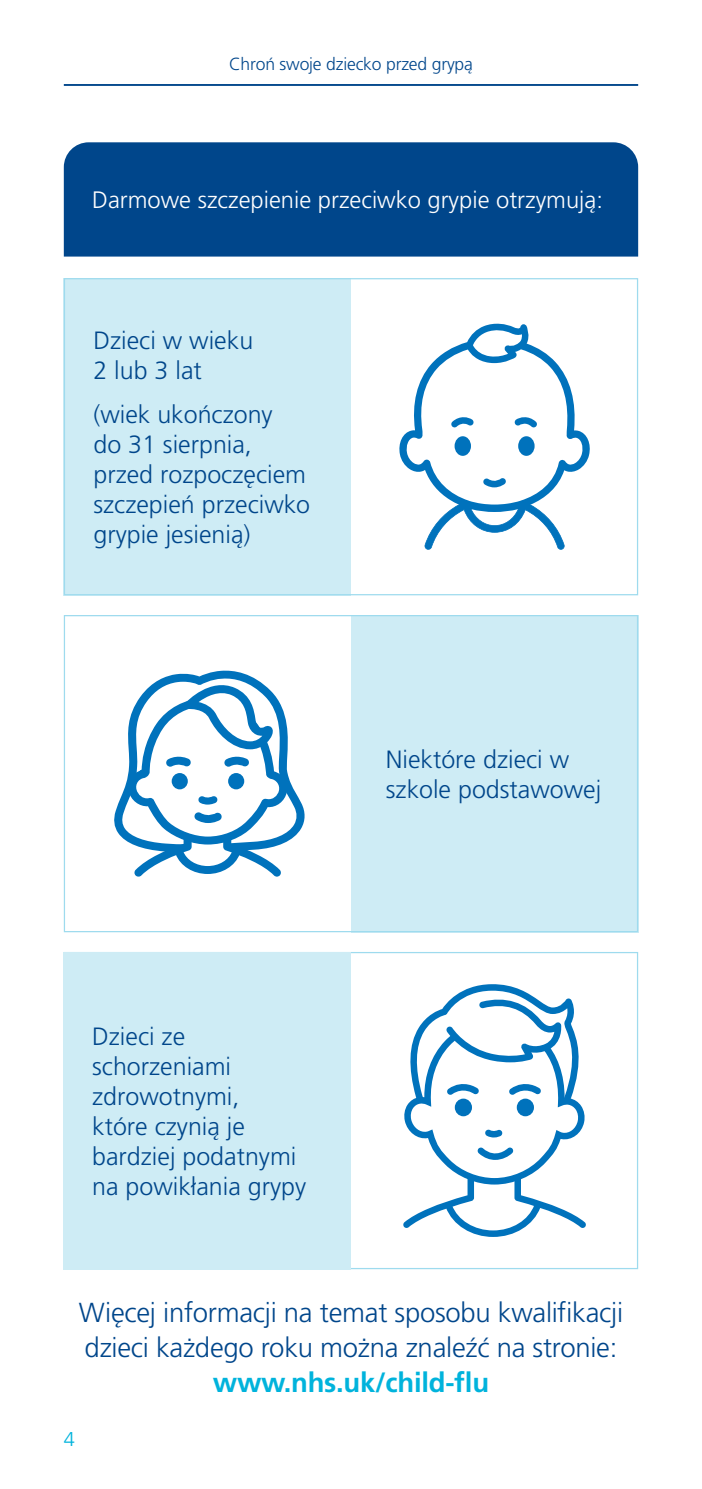
<style>
.page{position:relative;width:702px;height:1489px;background:#fff}
.page>*{position:absolute;margin:0;border:0;box-sizing:border-box;transform-origin:0 0}
.pull{font:300 27.5px/35px "Frutiger LT Pro";letter-spacing:-.01em;color:#00468b;text-align:center}
.LM_blue_box_text{font:300 25px/30px "Frutiger LT Pro";color:#00468b}
.t1{font:300 23.75px "Frutiger LT Pro";color:#fff}
.t2{font:300 20px "Frutiger LT Pro";color:#00b3dc}
.t3{font:300 17.5px "Frutiger LT Pro";letter-spacing:-.01em;color:#00468b}
.s1{font-weight:700;color:#00b3dc}
</style>
<div class="page">
<hr style="left:64px;top:84px;width:574px;height:2px;background:#00468b">
<div style="left:351px;top:615px;width:287px;height:317px;background:#ceecf5"></div>
<div style="left:64px;top:278px;width:287px;height:317px;background:#ceecf5"></div>
<div style="left:64px;top:142px;width:574px;height:114px;background:#00468b"></div>
<div style="left:64px;top:951px;width:287px;height:318px;background:#ceecf5"></div>
<svg style="left:399px;top:323px;width:191px;height:226px"></svg>
<svg style="left:114px;top:670px;width:191px;height:207px"></svg>
<svg style="left:403px;top:984px;width:183px;height:252px"></svg>
<div style="left:455px;top:1098px;width:17px;height:18px;background:#0072bc;border-radius:50%"></div>
<div style="left:516px;top:1098px;width:18px;height:18px;background:#0072bc;border-radius:50%"></div>
<p class="t3" style="left:229px;top:54px;width:245px">Chroń swoje dziecko przed grypą</p>
<p class="t1" style="left:92px;top:186px;width:512px">Darmowe szczepienie przeciwko grypie otrzymują:</p>
<p class="LM_blue_box_text" style="left:93px;top:325px;width:161px">Dzieci w wieku<br>2 lub 3 lat</p>
<p class="LM_blue_box_text" style="left:93px;top:399px;width:218px">(wiek ukończony<br>do 31 sierpnia, przed rozpoczęciem szczepień przeciwko grypie jesienią)</p>
<p class="LM_blue_box_text" style="left:386px;top:744px;width:217px">Niektóre dzieci w szkole podstawowej</p>
<p class="LM_blue_box_text" style="left:92px;top:1021px;width:215px">Dzieci ze schorzeniami zdrowotnymi,<br>które czynią je bardziej podatnymi na powikłania grypy</p>
<p class="pull" style="left:79px;top:1294px;width:545px">Więcej informacji na temat sposobu kwalifikacji dzieci każdego roku można znaleźć na stronie: <span class="s1">www.nhs.uk/child-flu</span></p>
<p class="t2" style="left:64px;top:1427px;width:13px">4</p>
</div>
